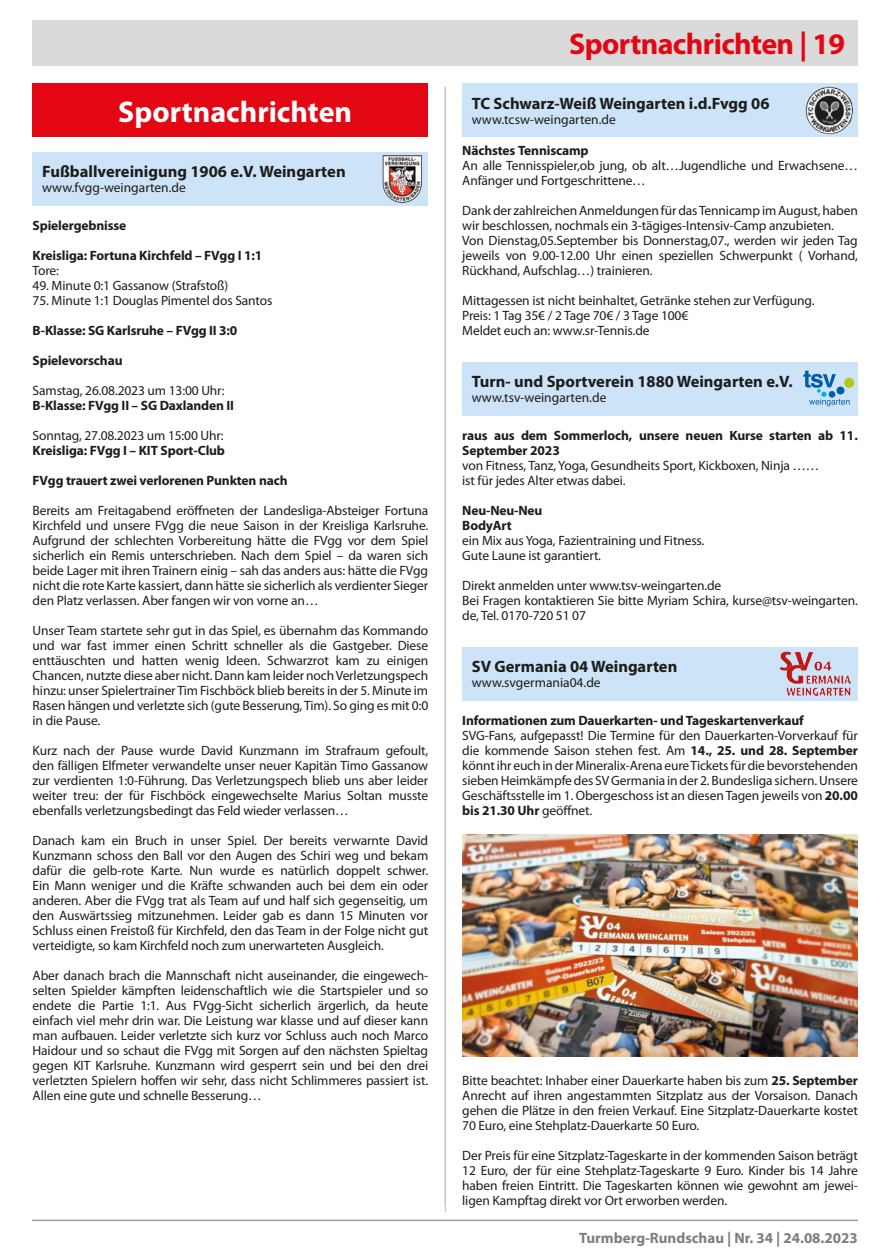
<style>
.page{position:relative;width:889px;height:1259px;background:#fff}
.page>*{position:absolute;margin:0;border:0;box-sizing:border-box;transform-origin:0 0}
.t1{font:700 30px "Myriad Pro";letter-spacing:-.02em;color:#e30613}
.t2{font:700 30px "Myriad Pro";color:#fff}
.t3{font:700 16.5px "Myriad Pro";color:#1d1d1b}
.t4{font:700 15px "Myriad Pro";color:#7e7e7d}
.Text{font:13.5px/15px "Myriad Pro";letter-spacing:-.01em;color:#1d1d1b;text-align:justify}
.Text-2{font:700 13.5px/15px "Myriad Pro";letter-spacing:-.01em;color:#1d1d1b}
.s1{font-weight:700}
</style>
<div class="page">
<hr style="left:32px;top:1219px;width:825px;height:2px;background:#9d9d9c">
<div style="left:33px;top:20px;width:824px;height:45px;background:#dadada"></div>
<hr style="left:445px;top:87px;width:1px;height:1125px;background:#c1c0c0">
<div style="left:33px;top:152px;width:395px;height:53px;background:#cde3f7"></div>
<img style="left:382px;top:155px;width:40px;height:48px">
<div style="left:33px;top:84px;width:395px;height:53px;background:#e30613"></div>
<div style="left:462px;top:362px;width:395px;height:53px;background:#cde3f7"></div>
<svg style="left:803px;top:371px;width:46px;height:35px"></svg>
<div style="left:828px;top:391px;width:7px;height:7px;background:#005da9;border-radius:50%"></div>
<div style="left:836px;top:387px;width:8px;height:7px;background:#005da9;border-radius:50%"></div>
<div style="left:844px;top:378px;width:10px;height:10px;background:#afca0b;border-radius:50%"></div>
<div style="left:462px;top:647px;width:395px;height:53px;background:#cde3f7"></div>
<img style="left:779px;top:651px;width:71px;height:45px">
<img style="left:462px;top:834px;width:395px;height:222px">
<div style="left:462px;top:84px;width:395px;height:53px;background:#cde3f7"></div>
<img style="left:806px;top:86px;width:48px;height:49px">
<p class="t2" style="left:118px;top:92px;width:235px">Sportnachrichten</p>
<p class="t3" style="left:42px;top:161px;width:305px">Fußballvereinigung 1906 e.V. Weingarten</p>
<p class="Text" style="left:42px;top:180px;width:145px">www.fvgg-weingarten.de</p>
<p class="Text-2" style="left:33px;top:217px;width:95px">Spielergebnisse</p>
<p class="Text-2" style="left:33px;top:247px;width:231px">Kreisliga: Fortuna Kirchfeld – FVgg I 1:1</p>
<p class="Text" style="left:33px;top:262px;width:28px">Tore:</p>
<p class="Text" style="left:33px;top:277px;width:197px">49. Minute 0:1 Gassanow (Strafstoß)</p>
<p class="Text" style="left:33px;top:292px;width:241px">75. Minute 1:1 Douglas Pimentel dos Santos</p>
<p class="Text-2" style="left:33px;top:322px;width:206px">B-Klasse: SG Karlsruhe – FVgg II 3:0</p>
<p class="Text-2" style="left:33px;top:352px;width:91px">Spielevorschau</p>
<p class="Text" style="left:33px;top:382px;width:193px">Samstag, 26.08.2023 um 13:00 Uhr:</p>
<p class="Text-2" style="left:33px;top:397px;width:203px">B-Klasse: FVgg II – SG Daxlanden II</p>
<p class="Text" style="left:33px;top:427px;width:193px">Sonntag, 27.08.2023 um 15:00 Uhr:</p>
<p class="Text-2" style="left:33px;top:442px;width:194px">Kreisliga: FVgg I – KIT Sport-Club</p>
<p class="Text-2" style="left:33px;top:472px;width:256px">FVgg trauert zwei verlorenen Punkten nach</p>
<p class="Text" style="left:33px;top:502px;width:397px">Bereits am Freitagabend eröffneten der Landesliga-Absteiger Fortuna Kirchfeld und unsere FVgg die neue Saison in der Kreisliga Karlsruhe.<br>Aufgrund der schlechten Vorbereitung hätte die FVgg vor dem Spiel sicherlich ein Remis unterschrieben. Nach dem Spiel – da waren sich beide Lager mit ihren Trainern einig – sah das anders aus: hätte die FVgg nicht die rote Karte kassiert, dann hätte sie sicherlich als verdienter Sieger den Platz verlassen. Aber fangen wir von vorne an…</p>
<p class="Text" style="left:33px;top:622px;width:397px">Unser Team startete sehr gut in das Spiel, es übernahm das Kommando und war fast immer einen Schritt schneller als die Gastgeber. Diese enttäuschten und hatten wenig Ideen. Schwarzrot kam zu einigen Chancen, nutzte diese aber nicht. Dann kam leider noch Verletzungspech hinzu: unser Spielertrainer Tim Fischböck blieb bereits in der 5. Minute im Rasen hängen und verletzte sich (gute Besserung, Tim). So ging es mit 0:0 in die Pause.</p>
<p class="Text" style="left:33px;top:742px;width:397px">Kurz nach der Pause wurde David Kunzmann im Strafraum gefoult, den fälligen Elfmeter verwandelte unser neuer Kapitän Timo Gassanow zur verdienten 1:0-Führung. Das Verletzungspech blieb uns aber leider weiter treu: der für Fischböck eingewechselte Marius Soltan musste ebenfalls verletzungsbedingt das Feld wieder verlassen…</p>
<p class="Text" style="left:33px;top:832px;width:397px">Danach kam ein Bruch in unser Spiel. Der bereits verwarnte David Kunzmann schoss den Ball vor den Augen des Schiri weg und bekam dafür die gelb-rote Karte. Nun wurde es natürlich doppelt schwer.<br>Ein Mann weniger und die Kräfte schwanden auch bei dem ein oder anderen. Aber die FVgg trat als Team auf und half sich gegenseitig, um den Auswärtssieg mitzunehmen. Leider gab es dann 15 Minuten vor Schluss einen Freistoß für Kirchfeld, den das Team in der Folge nicht gut verteidigte, so kam Kirchfeld noch zum unerwarteten Ausgleich.</p>
<p class="Text" style="left:33px;top:967px;width:397px">Aber danach brach die Mannschaft nicht auseinander, die eingewech&shy;selten Spielder kämpften leidenschaftlich wie die Startspieler und so endete die Partie 1:1. Aus FVgg-Sicht sicherlich ärgerlich, da heute einfach viel mehr drin war. Die Leistung war klasse und auf dieser kann man aufbauen. Leider verletzte sich kurz vor Schluss auch noch Marco Haidour und so schaut die FVgg mit Sorgen auf den nächsten Spieltag gegen KIT Karlsruhe. Kunzmann wird gesperrt sein und bei den drei verletzten Spielern hoffen wir sehr, dass nicht Schlimmeres passiert ist.<br>Allen eine gute und schnelle Besserung…</p>
<h1 class="t1" style="left:569px;top:24px;width:277px">Sportnachrichten | 19</h1>
<p class="t3" style="left:472px;top:93px;width:299px">TC Schwarz-Weiß Weingarten i.d.Fvgg 06</p>
<p class="Text" style="left:472px;top:112px;width:145px">www.tcsw-weingarten.de</p>
<p class="Text-2" style="left:462px;top:142px;width:128px">Nächstes Tenniscamp</p>
<p class="Text" style="left:462px;top:157px;width:397px">An alle Tennisspieler,ob jung, ob alt…Jugendliche und Erwachsene…<br>Anfänger und Fortgeschrittene…</p>
<p class="Text" style="left:462px;top:202px;width:397px">Dank der zahlreichen Anmeldungen für das Tennicamp im August, haben wir beschlossen, nochmals ein 3-tägiges-Intensiv-Camp anzubieten.</p>
<p class="Text" style="left:462px;top:232px;width:397px">Von Dienstag,05.September bis Donnerstag,07., werden wir jeden Tag jeweils von 9.00-12.00 Uhr einen speziellen Schwerpunkt ( Vorhand, Rückhand, Aufschlag…) trainieren.</p>
<p class="Text" style="left:462px;top:292px;width:354px">Mittagessen ist nicht beinhaltet, Getränke stehen zur Verfügung.</p>
<p class="Text" style="left:462px;top:307px;width:227px">Preis: 1 Tag 35€ / 2 Tage 70€ / 3 Tage 100€</p>
<p class="Text" style="left:462px;top:322px;width:189px">Meldet euch an: www.sr-Tennis.de</p>
<p class="t3" style="left:472px;top:371px;width:322px">Turn- und Sportverein 1880 Weingarten e.V.</p>
<p class="Text" style="left:472px;top:390px;width:136px">www.tsv-weingarten.de</p>
<p class="Text-2" style="left:462px;top:427px;width:397px">raus aus dem Sommerloch, unsere neuen Kurse starten ab 11.<br>September 2023</p>
<p class="Text" style="left:462px;top:457px;width:359px">von Fitness, Tanz, Yoga, Gesundheits Sport, Kickboxen, Ninja ……</p>
<p class="Text" style="left:462px;top:472px;width:165px">ist für jedes Alter etwas dabei.</p>
<p class="Text-2" style="left:462px;top:502px;width:82px">Neu-Neu-Neu</p>
<p class="Text-2" style="left:462px;top:517px;width:51px">BodyArt</p>
<p class="Text" style="left:462px;top:532px;width:244px">ein Mix aus Yoga, Fazientraining und Fitness.</p>
<p class="Text" style="left:462px;top:547px;width:140px">Gute Laune ist garantiert.</p>
<p class="Text" style="left:462px;top:577px;width:260px">Direkt anmelden unter www.tsv-weingarten.de</p>
<p class="Text" style="left:462px;top:592px;width:397px">Bei Fragen kontaktieren Sie bitte Myriam Schira, kurse@tsv-weingarten. de, Tel. 0170-720 51 07</p>
<p class="t3" style="left:472px;top:656px;width:207px">SV Germania 04 Weingarten</p>
<p class="Text" style="left:472px;top:675px;width:130px">www.svgermania04.de</p>
<p class="Text-2" style="left:462px;top:712px;width:343px">Informationen zum Dauerkarten- und Tageskartenverkauf</p>
<p class="Text" style="left:462px;top:727px;width:397px">SVG-Fans, aufgepasst! Die Termine für den Dauerkarten-Vorverkauf für die kommende Saison stehen fest. Am <span class="s1">14., 25. und 28. September </span>könnt ihr euch in der Mineralix-Arena eure Tickets für die bevorstehenden sieben Heimkämpfe des SV Germania in der 2. Bundesliga sichern. Unsere Geschäftsstelle im 1. Obergeschoss ist an diesen Tagen jeweils von <span class="s1">20.00 bis 21.30 Uhr</span> geöffnet.</p>
<p class="Text" style="left:462px;top:1072px;width:397px">Bitte beachtet: Inhaber einer Dauerkarte haben bis zum <span class="s1">25. September </span>Anrecht auf ihren angestammten Sitzplatz aus der Vorsaison. Danach gehen die Plätze in den freien Verkauf. Eine Sitzplatz-Dauerkarte kostet 70 Euro, eine Stehplatz-Dauerkarte 50 Euro.</p>
<p class="Text" style="left:462px;top:1147px;width:397px">Der Preis für eine Sitzplatz-Tageskarte in der kommenden Saison beträgt 12 Euro, der für eine Stehplatz-Tageskarte 9 Euro. Kinder bis 14 Jahre haben freien Eintritt. Die Tageskarten können wie gewohnt am jewei&shy;ligen Kampftag direkt vor Ort erworben werden.</p>
<p class="t4" style="left:579px;top:1228px;width:280px">Turmberg-Rundschau | Nr. 34 | 24.08.2023</p>
</div>
